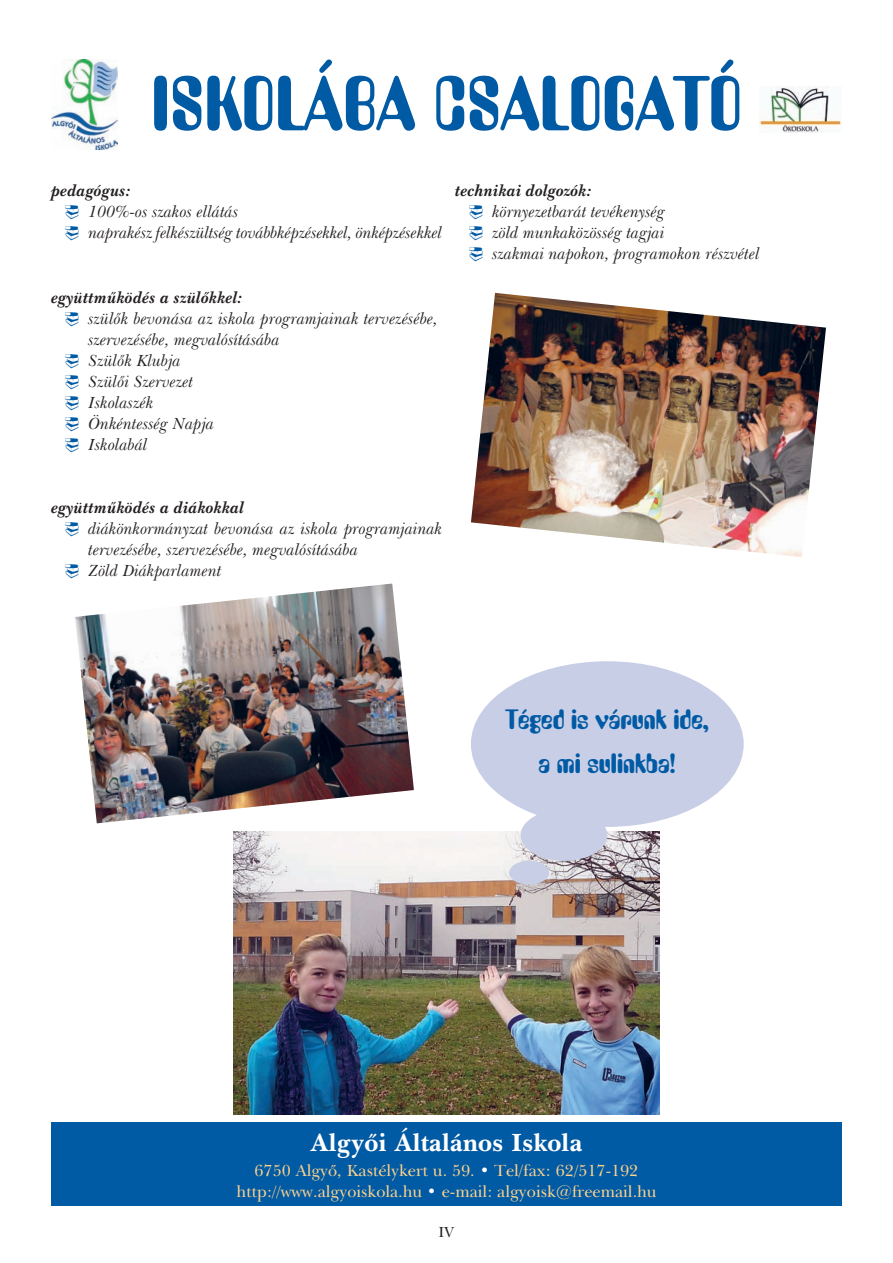
<style>
.page{position:relative;width:893px;height:1263px;background:#fff}
.page>*{position:absolute;margin:0;border:0;box-sizing:border-box;transform-origin:0 0}
.t1{font:75px "Hu Amelia Regular";color:#015aa4}
.t2{font:27px/43.5px "Hu Amelia Regular";color:#015aa4;text-align:center}
.t3{font:25.5px "Hu New Bskvll BT Bold";color:#fff}
.t4{font:16.5px/21px "Hu New Bskvll BT Italic";color:#231f20}
.t5{font:16.5px/21px "Hu New Bskvll BT Roman";color:#fed38d;text-align:center}
.t6{font:italic 16.5px "Hu New Bskvll BT Bold";color:#231f20}
.t7{font:15px "Hu New Bskvll BT Roman";color:#231f20}
.s1{color:#fff}
</style>
<div class="page">
<img style="left:51px;top:60px;width:67px;height:89px">
<img style="left:759px;top:87px;width:83px;height:45px">
<div style="left:51px;top:1123px;width:791px;height:83px;background:#015aa4"></div>
<img style="left:234px;top:832px;width:425px;height:282px">
<img style="left:75px;top:583px;width:339px;height:240px">
<img style="left:471px;top:293px;width:355px;height:264px">
<div style="left:471px;top:661px;width:273px;height:166px;background:#c7cee6;border-radius:50%"></div>
<div style="left:521px;top:809px;width:86px;height:52px;background:#c7cee6;border-radius:50%"></div>
<div style="left:509px;top:861px;width:40px;height:24px;background:#c7cee6;border-radius:50%"></div>
<h1 class="t1" style="left:151px;top:60px;width:592px">ISKOLÁBA CSALOGATÓ</h1>
<p class="t6" style="left:51px;top:180px;width:82px">pedagógus:</p>
<p class="t4" style="left:89px;top:201px;width:355px">100%-os szakos ellátás<br>naprakész felkészültség továbbképzésekkel, önképzésekkel</p>
<p class="t6" style="left:51px;top:287px;width:193px">együttmûködés a szülôkkel:</p>
<p class="t4" style="left:89px;top:308px;width:351px">szülôk bevonása az iskola programjainak tervezésébe, szervezésébe, megvalósításába<br>Szülôk Klubja<br>Szülôi Szervezet<br>Iskolaszék<br>Önkéntesség Napja<br>Iskolabál</p>
<p class="t6" style="left:455px;top:180px;width:139px">technikai dolgozók:</p>
<p class="t4" style="left:492px;top:201px;width:269px">környezetbarát tevékenység<br>zöld munkaközösség tagjai<br>szakmai napokon, programokon részvétel</p>
<p class="t6" style="left:51px;top:497px;width:195px">együttmûködés a diákokkal</p>
<p class="t4" style="left:89px;top:518px;width:355px">diákönkormányzat bevonása az iskola program jainak tervezésébe, szervezésébe, megvalósításába<br>Zöld Diákparlament</p>
<h2 class="t2" style="left:506px;top:698px;width:205px">Téged is várunk ide, a mi sulinkba!</h2>
<h3 class="t3" style="left:311px;top:1127px;width:273px">Algyôi Általános Iskola</h3>
<p class="t5" style="left:237px;top:1160px;width:421px">6750 Algyô, Kastélykert u. 59. <span class="s1">•</span> Tel/fax: 62/517-192 http://www.algyoiskola.hu <span class="s1">•</span> e-mail: algyoisk@freemail.hu</p>
<p class="t7" style="left:439px;top:1222px;width:17px">IV</p>
</div>
